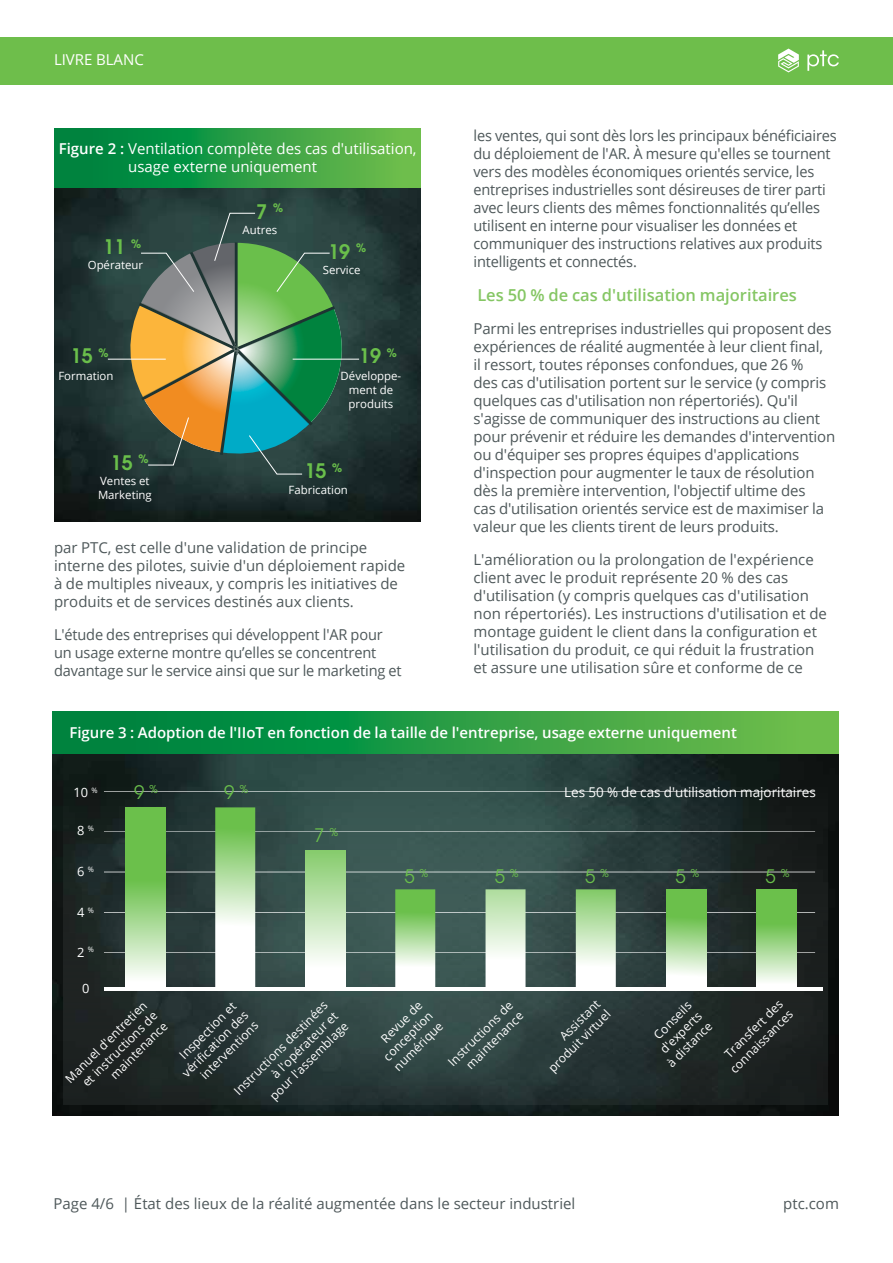
<style>
.page{position:relative;width:893px;height:1263px;background:#fff}
.page>*{position:absolute;margin:0;border:0;box-sizing:border-box;transform-origin:0 0}
.t1{font:700 19.95px "Te X Gyre Adventor";color:#6abf4b}
.t2{font:18.6px "Te X Gyre Adventor";color:#6abf4b}
.t3{font:600 16.5px "Open Sans";color:#85c664}
.t4{font:15px/18px "Open Sans";letter-spacing:-.01em;color:#4e585a}
.t5{font:600 15px "Open Sans";color:#fff}
.t6{font:15px/18px "Open Sans";color:#fff}
.t7{font:13.5px "Open Sans";color:#fff}
.t8{font:12.9px "Open Sans";color:#fff}
.t9{font:12.15px/14.5px "Open Sans";color:#fff;text-align:right}
.t10{font:11.4px/13.6px "Open Sans";color:#fff;text-align:center}
.t11{font:10.8px "Te X Gyre Adventor";color:#6abf4b}
.t12{font:7.5px "Open Sans";color:#fff}
.s1{font-weight:600}
</style>
<div class="page">
<div style="left:0;top:37px;width:893px;height:48px;background:#6ebe4b"></div>
<svg style="left:778px;top:49px;width:21px;height:23px"></svg>
<svg style="left:807px;top:50px;width:32px;height:21px"></svg>
<img style="left:53px;top:753px;width:786px;height:362px">
<svg style="left:63px;top:765px;width:764px;height:339px;background:#293a38"></svg>
<hr style="left:104px;top:872px;width:711px;height:1px;background:#fff">
<hr style="left:104px;top:831px;width:711px;height:1px;background:#fff">
<hr style="left:104px;top:791px;width:711px;height:1px;background:#fff">
<hr style="left:104px;top:912px;width:711px;height:1px;background:#fff">
<hr style="left:104px;top:952px;width:711px;height:1px;background:#fff">
<svg style="left:125px;top:807px;width:40px;height:180px;background:#98d382"></svg>
<svg style="left:215px;top:807px;width:40px;height:180px"></svg>
<div style="left:305px;top:850px;width:40px;height:138px;background:linear-gradient(to bottom,#88cc6f,#fff)"></div>
<svg style="left:756px;top:889px;width:40px;height:98px;background:#9cd487"></svg>
<svg style="left:395px;top:889px;width:40px;height:98px"></svg>
<svg style="left:486px;top:889px;width:39px;height:98px"></svg>
<svg style="left:666px;top:889px;width:40px;height:98px"></svg>
<svg style="left:576px;top:889px;width:40px;height:98px"></svg>
<hr style="left:104px;top:987px;width:718px;height:4px;background:#fff">
<img style="left:54px;top:187px;width:366px;height:334px">
<hr style="left:293px;top:359px;width:66px;height:1px;background:#fff">
<hr style="left:108px;top:359px;width:58px;height:1px;background:#fff">
<svg style="left:126px;top:213px;width:224px;height:262px;background:#5d7d5a"></svg>
<svg style="left:54px;top:128px;width:367px;height:59px;background:#2b9d44"></svg>
<svg style="left:53px;top:711px;width:786px;height:42px;background:#2b9d44"></svg>
<p class="t6" style="left:54px;top:51px;width:91px">LIVRE BLANC</p>
<p class="t6" style="left:128px;top:139px;width:290px;text-indent:-70px"><span class="s1">Figure 2 :</span> Ventilation complète des cas d'utilisation, usage externe uniquement</p>
<h1 class="t1" style="left:103px;top:230px;width:39px">11 <sup>%</sup></h1>
<p class="t10" style="left:88px;top:258px;width:57px">Opérateur</p>
<h1 class="t1" style="left:71px;top:339px;width:39px">15 <sup>%</sup></h1>
<p class="t10" style="left:58px;top:369px;width:57px">Formation</p>
<h1 class="t1" style="left:111px;top:445px;width:39px">15 <sup>%</sup></h1>
<p class="t10" style="left:98px;top:474px;width:55px;text-align:left">Ventes et<br>Marketing</p>
<h1 class="t1" style="left:256px;top:194px;width:28px">7 <sup>%</sup></h1>
<p class="t10" style="left:242px;top:223px;width:36px">Autres</p>
<h1 class="t1" style="left:328px;top:234px;width:39px">19 <sup>%</sup></h1>
<p class="t10" style="left:323px;top:263px;width:39px">Service</p>
<h1 class="t1" style="left:359px;top:339px;width:39px">19 <sup>%</sup></h1>
<p class="t10" style="left:341px;top:369px;width:62px">Développe&shy;ment de produits</p>
<h1 class="t1" style="left:304px;top:454px;width:39px">15 <sup>%</sup></h1>
<p class="t10" style="left:289px;top:483px;width:61px">Fabrication</p>
<p class="t4" style="left:54px;top:538px;width:353px">par PTC, est celle d'une validation de principe interne des pilotes, suivie d'un déploiement rapide à de multiples niveaux, y compris les initiatives de produits et de services destinés aux clients.</p>
<p class="t4" style="left:54px;top:625px;width:349px">L'étude des entreprises qui développent l'AR pour un usage externe montre qu’elles se concentrent davantage sur le service ainsi que sur le marketing et</p>
<p class="t4" style="left:473px;top:126px;width:365px">les ventes, qui sont dès lors les principaux bénéficiaires du déploiement de l'AR. À mesure qu'elles se tournent vers des modèles économiques orientés service, les entreprises industrielles sont désireuses de tirer parti avec leurs clients des mêmes fonctionnalités qu’elles utilisent en interne pour visualiser les données et communiquer des instructions relatives aux produits intelligents et connectés.</p>
<p class="t3" style="left:477px;top:284px;width:321px">Les 50 % de cas d'utilisation majoritaires</p>
<p class="t4" style="left:473px;top:319px;width:363px">Parmi les entreprises industrielles qui proposent des expériences de réalité augmentée à leur client final,<br>il ressort, toutes réponses confondues, que 26 %<br>des cas d'utilisation portent sur le service (y compris quelques cas d'utilisation non répertoriés). Qu'il s'agisse de communiquer des instructions au client pour prévenir et réduire les demandes d'intervention ou d'équiper ses propres équipes d'applications d'inspection pour augmenter le taux de résolution dès la première intervention, l'objectif ultime des<br>cas d'utilisation orientés service est de maximiser la valeur que les clients tirent de leurs produits.</p>
<p class="t4" style="left:473px;top:550px;width:355px">L'amélioration ou la prolongation de l'expérience client avec le produit représente 20 % des cas d'utilisation (y compris quelques cas d'utilisation non répertoriés). Les instructions d'utilisation et de montage guident le client dans la configuration et l'utilisation du produit, ce qui réduit la frustration et assure une utilisation sûre et conforme de ce</p>
<p class="t5" style="left:69px;top:722px;width:669px">Figure 3 : Adoption de l'IIoT en fonction de la taille de l'entreprise, usage externe uniquement</p>
<p class="t8" style="left:74px;top:783px;width:26px">10 <sup>%</sup></p>
<p class="t2" style="left:134px;top:777px;width:25px">9 <sup>%</sup></p>
<p class="t2" style="left:224px;top:777px;width:25px">9 <sup>%</sup></p>
<p class="t12" style="left:88px;top:823px;width:8px">%</p>
<p class="t8" style="left:77px;top:863px;width:18px">6 <sup>%</sup></p>
<p class="t8" style="left:77px;top:904px;width:18px">4 <sup>%</sup></p>
<p class="t8" style="left:77px;top:943px;width:18px">2 <sup>%</sup></p>
<p class="t8" style="left:82px;top:980px;width:9px">0</p>
<p class="t8" style="left:77px;top:821px;width:9px">8</p>
<p class="t11" style="left:330px;top:823px;width:10px">%</p>
<p class="t2" style="left:314px;top:820px;width:12px">7</p>
<p class="t7" style="left:564px;top:783px;width:253px">Les 50 % de cas d'utilisation majoritaires</p>
<p class="t2" style="left:405px;top:861px;width:25px">5 <sup>%</sup></p>
<p class="t2" style="left:495px;top:861px;width:25px">5 <sup>%</sup></p>
<p class="t2" style="left:675px;top:861px;width:25px">5 <sup>%</sup></p>
<p class="t2" style="left:585px;top:861px;width:25px">5 <sup>%</sup></p>
<p class="t2" style="left:766px;top:861px;width:25px">5 <sup>%</sup></p>
<p class="t9" style="left:62px;top:1075px;width:111px;rotate:-45deg">Manuel d'entretien et instructions de maintenance</p>
<p class="t9" style="left:535px;top:1055px;width:84px;rotate:-45deg">Assistant produit virtuel</p>
<p class="t9" style="left:716px;top:1055px;width:85px;text-align:center;rotate:-45deg">Transfert des connaissances</p>
<p class="t9" style="left:168px;top:1059px;width:89px;rotate:-45deg">Inspection et vérifi cation des interventions</p>
<p class="t9" style="left:370px;top:1043px;width:65px;text-align:justify;text-indent:11px;rotate:-45deg">Revue de conception numérique</p>
<p class="t9" style="left:231px;top:1087px;width:128px;rotate:-45deg">Instructions destinées à l'opérateur et<br>pour l'assemblage</p>
<p class="t9" style="left:646px;top:1035px;width:55px;text-align:center;rotate:-45deg">Conseils d'experts</p>
<p class="t9" style="left:445px;top:1058px;width:87px;rotate:-45deg">Instructions de maintenance</p>
<p class="t9" style="left:664px;top:1059px;width:60px;rotate:-45deg">à distance</p>
<p class="t4" style="left:53px;top:1194px;width:523px">Page 4/6 | État des lieux de la réalité augmentée dans le secteur industriel</p>
<p class="t4" style="left:783px;top:1194px;width:57px">ptc.com</p>
</div>
